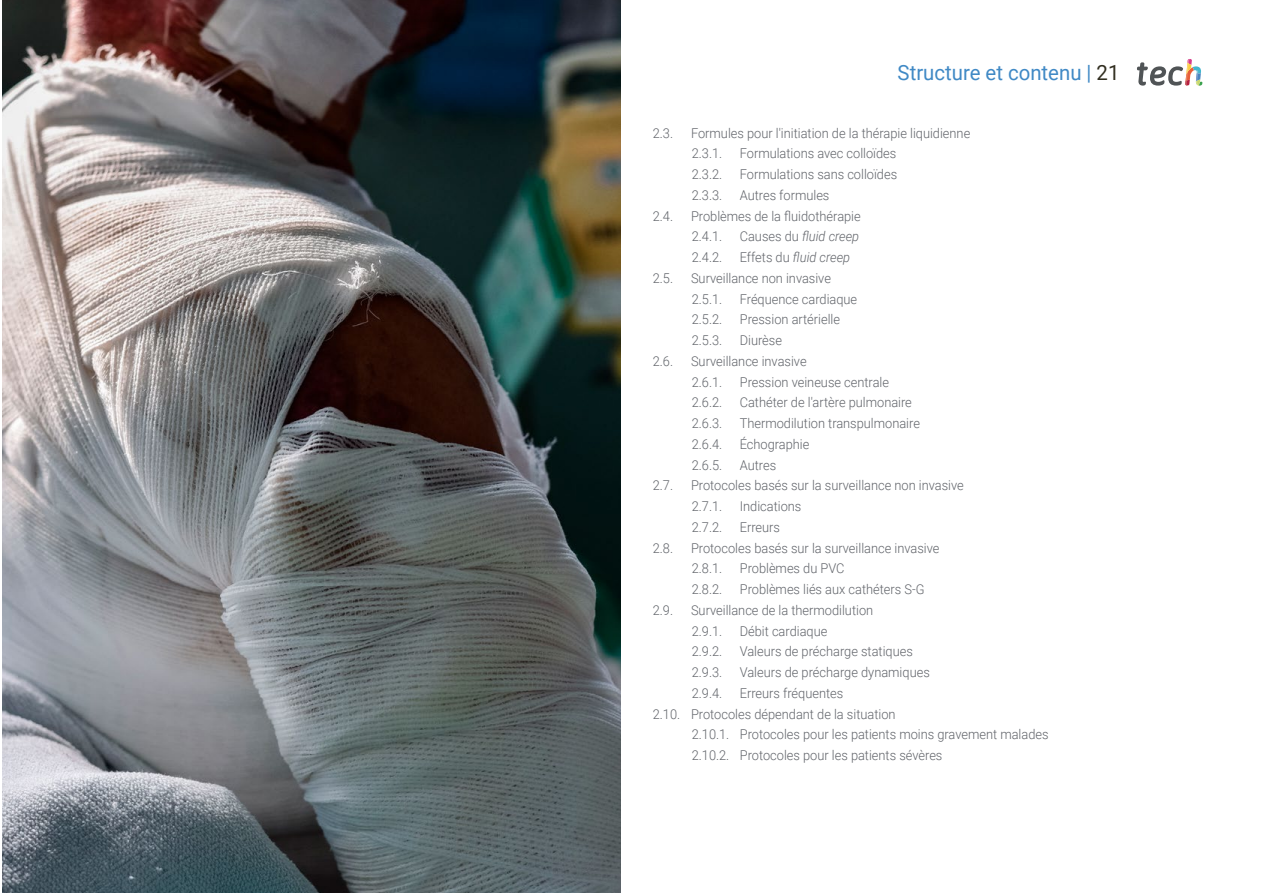
<style>
.page{position:relative;width:1263px;height:893px;background:#fff}
.page>*{position:absolute;margin:0;border:0;box-sizing:border-box;transform-origin:0 0}
.t1{font:21px "Roboto";color:#4089c5}
.t2{font:300 13.5px/20.7px "Roboto";color:#61646a;scale:.95 1}
.t3{font:italic 300 13.5px "Roboto";color:#61646a;scale:.95 1}
.s1{color:#312e20}
.s2{font-style:normal}
</style>
<div class="page">
<img style="left:2px;top:0;width:619px;height:893px">
<svg style="left:1137px;top:59px;width:65px;height:27px"></svg>
<h1 class="t1" style="left:898px;top:57px;width:223px">Structure et contenu | <span class="s1">21</span></h1>
<p class="t2" style="left:653px;top:122px;width:23px">2.3.</p>
<p class="t2" style="left:691px;top:122px;width:295px">Formules pour l'initiation de la thérapie liquidienne<br>2.3.1.</p>
<p class="t2" style="left:740px;top:143px;width:166px">Formulations avec colloïdes</p>
<p class="t2" style="left:692px;top:164px;width:34px">2.3.2.</p>
<p class="t2" style="left:740px;top:164px;width:167px">Formulations sans colloïdes</p>
<p class="t2" style="left:692px;top:184px;width:34px">2.3.3.</p>
<p class="t2" style="left:740px;top:184px;width:96px">Autres formules</p>
<p class="t2" style="left:653px;top:205px;width:23px">2.4.</p>
<p class="t2" style="left:691px;top:205px;width:180px">Problèmes de la fluidothérapie<br>2.4.1.</p>
<p class="t3" style="left:740px;top:227px;width:127px"><span class="s2">Causes du</span> fluid creep</p>
<p class="t2" style="left:692px;top:247px;width:34px">2.4.2.</p>
<p class="t3" style="left:740px;top:248px;width:118px"><span class="s2">Effets du</span> fluid creep</p>
<p class="t2" style="left:653px;top:267px;width:23px">2.5.</p>
<p class="t2" style="left:691px;top:267px;width:149px">Surveillance non invasive<br>2.5.1.</p>
<p class="t2" style="left:740px;top:288px;width:125px">Fréquence cardiaque</p>
<p class="t2" style="left:692px;top:309px;width:34px">2.5.2.</p>
<p class="t2" style="left:740px;top:309px;width:107px">Pression artérielle</p>
<p class="t2" style="left:692px;top:330px;width:34px">2.5.3.</p>
<p class="t2" style="left:740px;top:330px;width:46px">Diurèse</p>
<p class="t2" style="left:653px;top:350px;width:23px">2.6.</p>
<p class="t2" style="left:691px;top:350px;width:123px">Surveillance invasive<br>2.6.1.</p>
<p class="t2" style="left:740px;top:371px;width:159px">Pression veineuse centrale</p>
<p class="t2" style="left:692px;top:392px;width:34px">2.6.2.</p>
<p class="t2" style="left:740px;top:392px;width:183px">Cathéter de l'artère pulmonaire</p>
<p class="t2" style="left:692px;top:413px;width:34px">2.6.3.</p>
<p class="t2" style="left:740px;top:413px;width:191px">Thermodilution transpulmonaire</p>
<p class="t2" style="left:692px;top:433px;width:34px">2.6.4.</p>
<p class="t2" style="left:740px;top:433px;width:75px">Échographie</p>
<p class="t2" style="left:692px;top:454px;width:34px">2.6.5.</p>
<p class="t2" style="left:740px;top:454px;width:40px">Autres</p>
<p class="t2" style="left:653px;top:475px;width:23px">2.7.</p>
<p class="t2" style="left:691px;top:475px;width:289px">Protocoles basés sur la surveillance non invasive<br>2.7.1.</p>
<p class="t2" style="left:740px;top:496px;width:66px">Indications</p>
<p class="t2" style="left:692px;top:516px;width:34px">2.7.2.</p>
<p class="t2" style="left:740px;top:516px;width:44px">Erreurs</p>
<p class="t2" style="left:653px;top:537px;width:23px">2.8.</p>
<p class="t2" style="left:691px;top:537px;width:263px">Protocoles basés sur la surveillance invasive<br>2.8.1.</p>
<p class="t2" style="left:740px;top:558px;width:112px">Problèmes du PVC</p>
<p class="t2" style="left:692px;top:579px;width:34px">2.8.2.</p>
<p class="t2" style="left:740px;top:579px;width:196px">Problèmes liés aux cathéters S-G</p>
<p class="t2" style="left:653px;top:599px;width:23px">2.9.</p>
<p class="t2" style="left:691px;top:599px;width:193px">Surveillance de la thermodilution<br>2.9.1.</p>
<p class="t2" style="left:740px;top:620px;width:94px">Débit cardiaque</p>
<p class="t2" style="left:692px;top:641px;width:34px">2.9.2.</p>
<p class="t2" style="left:740px;top:641px;width:184px">Valeurs de précharge statiques</p>
<p class="t2" style="left:692px;top:662px;width:34px">2.9.3.</p>
<p class="t2" style="left:740px;top:662px;width:202px">Valeurs de précharge dynamiques</p>
<p class="t2" style="left:692px;top:682px;width:34px">2.9.4.</p>
<p class="t2" style="left:740px;top:682px;width:111px">Erreurs fréquentes</p>
<p class="t2" style="left:653px;top:703px;width:257px">2.10. Protocoles dépendant de la situation</p>
<p class="t2" style="left:692px;top:724px;width:377px">2.10.1. Protocoles pour les patients moins gravement malades</p>
<p class="t2" style="left:692px;top:745px;width:265px">2.10.2. Protocoles pour les patients sévères</p>
</div>
